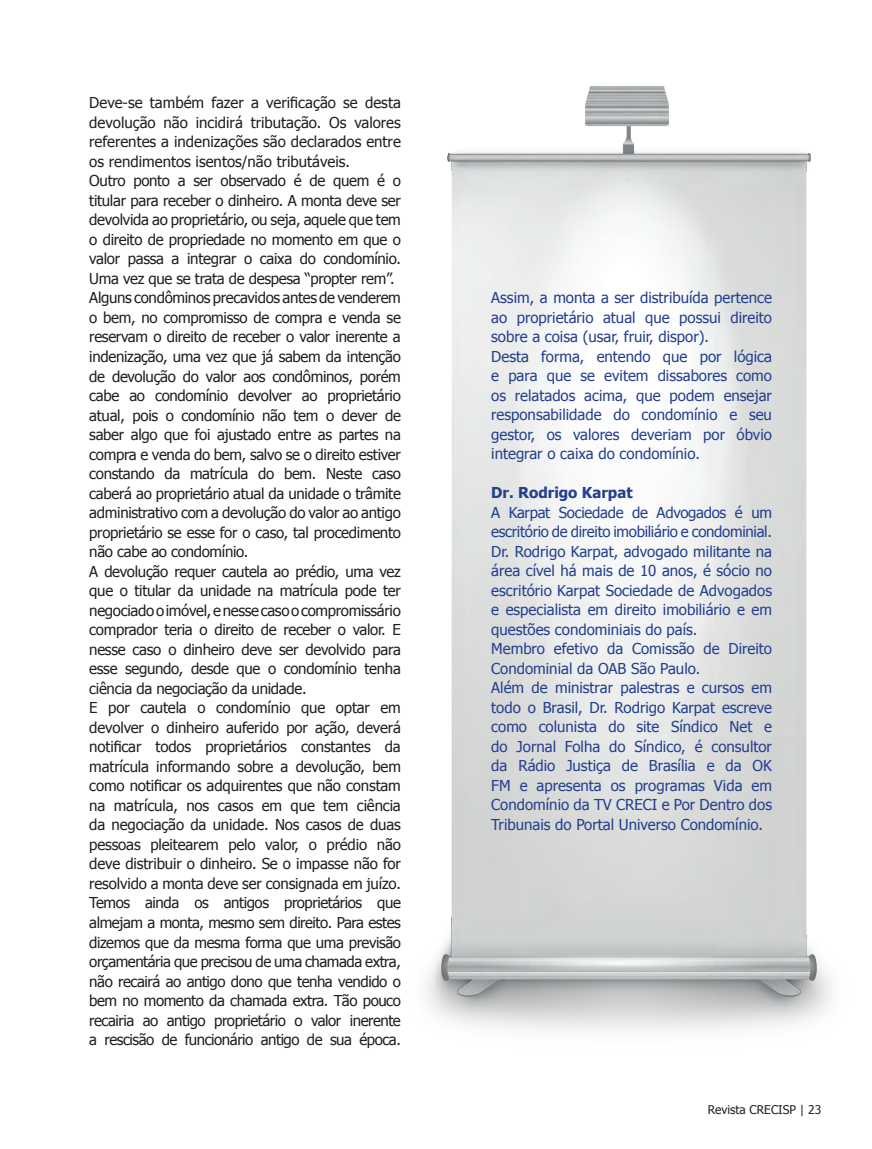
<style>
.page{position:relative;width:872px;height:1149px;background:#fff}
.page>*{position:absolute;margin:0;border:0;box-sizing:border-box;transform-origin:0 0}
.t1{font:15px/19.5px "Tahoma";letter-spacing:-.02em;color:#231f20;text-align:justify}
.t2{font:15px/19.5px "Tahoma";color:#253f8e;text-align:justify}
.t3{font:15px/19.5px "Tahoma";letter-spacing:-.02em;color:#253f8e}
.t4{font:700 15px "Tahoma";color:#253f8e}
.t5{font:12px "Tahoma";color:#231f20}
</style>
<div class="page">
<img style="left:427px;top:86px;width:405px;height:945px">
<p class="t1" style="left:89px;top:92px;width:313px">Deve-se também fazer a verificação se desta devolução não incidirá tributação. Os valores referentes a indenizações são declarados entre os rendimentos isentos/não tributáveis.</p>
<p class="t1" style="left:89px;top:170px;width:313px">Outro ponto a ser observado é de quem é o titular para receber o dinheiro. A monta deve ser devolvida ao proprietário, ou seja, aquele que tem o direito de propriedade no momento em que o valor passa a integrar o caixa do condomínio.<br>Uma vez que se trata de despesa “propter rem”.</p>
<p class="t1" style="left:89px;top:287px;width:313px">Alguns condôminos precavidos antes de venderem o bem, no compromisso de compra e venda se reservam o direito de receber o valor inerente a indenização, uma vez que já sabem da intenção de devolução do valor aos condôminos, porém cabe ao condomínio devolver ao proprietário atual, pois o condomínio não tem o dever de saber algo que foi ajustado entre as partes na compra e venda do bem, salvo se o direito estiver constando da matrícula do bem. Neste caso caberá ao proprietário atual da unidade o trâmite administrativo com a devolução do valor ao antigo proprietário se esse for o caso, tal procedimento não cabe ao condomínio.</p>
<p class="t1" style="left:89px;top:560px;width:313px">A devolução requer cautela ao prédio, uma vez que o titular da unidade na matrícula pode ter negociado o imóvel, e nesse caso o compromissário comprador teria o direito de receber o valor. E nesse caso o dinheiro deve ser devolvido para esse segundo, desde que o condomínio tenha ciência da negociação da unidade.</p>
<p class="t1" style="left:89px;top:697px;width:313px">E por cautela o condomínio que optar em devolver o dinheiro auferido por ação, deverá notificar todos proprietários constantes da matrícula informando sobre a devolução, bem como notificar os adquirentes que não constam na matrícula, nos casos em que tem ciência da negociação da unidade. Nos casos de duas pessoas pleitearem pelo valor, o prédio não deve distribuir o dinheiro. Se o impasse não for resolvido a monta deve ser consignada em juízo.</p>
<p class="t1" style="left:89px;top:892px;width:313px">Temos ainda os antigos proprietários que almejam a monta, mesmo sem direito. Para estes dizemos que da mesma forma que uma previsão orçamentária que precisou de uma chamada extra, não recairá ao antigo dono que tenha vendido o bem no momento da chamada extra. Tão pouco recairia ao antigo proprietário o valor inerente a rescisão de funcionário antigo de sua época.</p>
<p class="t2" style="left:491px;top:287px;width:282px">Assim, a monta a ser distribuída pertence ao proprietário atual que possui direito sobre a coisa (usar, fruir, dispor).</p>
<p class="t2" style="left:491px;top:345px;width:282px">Desta forma, entendo que por lógica e para que se evitem dissabores como os relatados acima, que podem ensejar responsabilidade do condomínio e seu gestor, os valores deveriam por óbvio integrar o caixa do condomínio.</p>
<p class="t4" style="left:491px;top:482px;width:143px">Dr. Rodrigo Karpat</p>
<p class="t3" style="left:491px;top:501px;width:282px">A Karpat Sociedade de Advogados é um escritório de direito imobiliário e condominial.</p>
<p class="t2" style="left:491px;top:540px;width:282px">Dr. Rodrigo Karpat, advogado militante na área cível há mais de 10 anos, é sócio no escritório Karpat Sociedade de Advogados e especialista em direito imobiliário e em questões condominiais do país.</p>
<p class="t2" style="left:491px;top:638px;width:282px">Membro efetivo da Comissão de Direito<br>Condominial da OAB São Paulo.</p>
<p class="t2" style="left:491px;top:677px;width:282px">Além de ministrar palestras e cursos em todo o Brasil, Dr. Rodrigo Karpat escreve como colunista do site Síndico Net e do Jornal Folha do Síndico, é consultor da Rádio Justiça de Brasília e da OK FM e apresenta os programas Vida em Condomínio da TV CRECI e Por Dentro dos Tribunais do Portal Universo Condomínio.</p>
<p class="t5" style="left:708px;top:1101px;width:115px">Revista CRECISP | 23</p>
</div>
